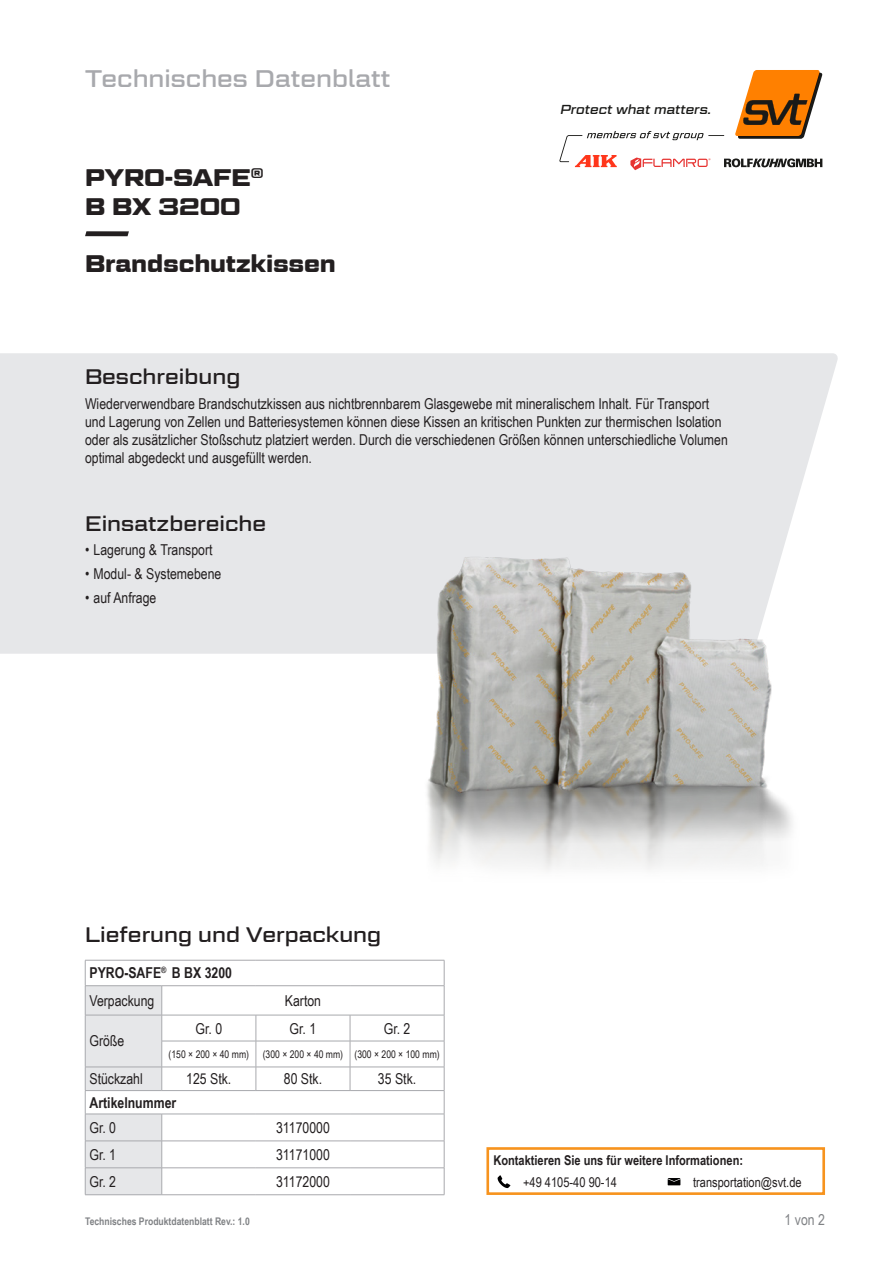
<style>
.page{position:relative;width:893px;height:1263px;background:#fff}
.page>*{position:absolute;margin:0;border:0;box-sizing:border-box;transform-origin:0 0}
.t1{font:24px "Geom Graphic";color:#a8a9ad}
.p___HL_Produktname{font:700 24px/28.8px "Geom Graphic";color:#231f20}
.p___HL_Produktkategorie{font:700 24px "Geom Graphic";color:#231f20}
.p___HL_Lieferung___Verpackung{font:21px "Geom Graphic";color:#231f20}
.p___HL_Einsatzbereich{font:21px "Geom Graphic";color:#231f20}
.p___HL_Beschreibung{font:21px "Geom Graphic";color:#231f20}
.p___body_Beschreibung{font:15px/18px "Arial Narrow";color:#231f20}
.p___Tabelle_body_mittig{font:15px "Arial Narrow";color:#231f20}
.p___Tabelle_body_links{font:15px "Arial Narrow";color:#231f20}
.p___Tabelle_HL{font:700 15px "Arial Narrow";color:#231f20}
.p___Tabelle_Artikelnummer{font:15px "Arial Narrow";color:#231f20}
.p___footer_rechts{font:15px "Arial Narrow";color:#808285}
.t2{font:700 13.5px "Arial Narrow";color:#231f20}
.t3{font:13.5px "Arial Narrow";color:#231f20}
.t4{font:italic 13.05px "Geom Graphic";color:#1a1a18}
.p___Tabelle_body_mittig_7P{font:10.5px "Arial Narrow";color:#231f20}
.t5{font:700 10.5px "Arial Narrow";color:#808285}
</style>
<div class="page">
<div style="left:0;top:353px;width:838px;height:301px;background:#e6e7e9"></div>
<svg style="left:559px;top:70px;width:264px;height:100px"></svg>
<svg style="left:85px;top:231px;width:44px;height:5px"></svg>
<img style="left:400px;top:555px;width:425px;height:315px">
<svg style="left:163px;top:986px;width:281px;height:208px"></svg>
<hr style="left:162px;top:960px;width:94px;height:1px;background:#a8a9ad">
<hr style="left:256px;top:960px;width:94px;height:1px;background:#a8a9ad">
<hr style="left:350px;top:960px;width:94px;height:1px;background:#a8a9ad">
<svg style="left:256px;top:1016px;width:1px;height:74px"></svg>
<svg style="left:350px;top:1016px;width:1px;height:74px"></svg>
<hr style="left:162px;top:1090px;width:94px;height:1px;background:#a8a9ad">
<hr style="left:256px;top:1090px;width:94px;height:1px;background:#a8a9ad">
<hr style="left:350px;top:1090px;width:94px;height:1px;background:#a8a9ad">
<hr style="left:162px;top:985px;width:94px;height:1px;background:#a8a9ad">
<hr style="left:256px;top:985px;width:94px;height:1px;background:#a8a9ad">
<hr style="left:350px;top:985px;width:94px;height:1px;background:#a8a9ad">
<hr style="left:162px;top:1015px;width:94px;height:1px;background:#a8a9ad">
<hr style="left:256px;top:1015px;width:94px;height:1px;background:#a8a9ad">
<hr style="left:350px;top:1015px;width:94px;height:1px;background:#a8a9ad">
<hr style="left:162px;top:1041px;width:94px;height:1px;background:#a8a9ad">
<hr style="left:256px;top:1041px;width:94px;height:1px;background:#a8a9ad">
<hr style="left:350px;top:1041px;width:94px;height:1px;background:#a8a9ad">
<hr style="left:162px;top:1067px;width:94px;height:1px;background:#a8a9ad">
<hr style="left:256px;top:1067px;width:94px;height:1px;background:#a8a9ad">
<hr style="left:350px;top:1067px;width:94px;height:1px;background:#a8a9ad">
<hr style="left:162px;top:1114px;width:94px;height:1px;background:#a8a9ad">
<hr style="left:256px;top:1114px;width:94px;height:1px;background:#a8a9ad">
<hr style="left:350px;top:1114px;width:94px;height:1px;background:#a8a9ad">
<hr style="left:162px;top:1141px;width:94px;height:1px;background:#a8a9ad">
<hr style="left:256px;top:1141px;width:94px;height:1px;background:#a8a9ad">
<hr style="left:350px;top:1141px;width:94px;height:1px;background:#a8a9ad">
<hr style="left:162px;top:1167px;width:94px;height:1px;background:#a8a9ad">
<svg style="left:85px;top:960px;width:78px;height:235px"></svg>
<hr style="left:256px;top:1167px;width:94px;height:1px;background:#a8a9ad">
<hr style="left:350px;top:1167px;width:94px;height:1px;background:#a8a9ad">
<svg style="left:444px;top:960px;width:1px;height:234px"></svg>
<hr style="left:162px;top:1194px;width:94px;height:1px;background:#a8a9ad">
<hr style="left:256px;top:1194px;width:94px;height:1px;background:#a8a9ad">
<hr style="left:350px;top:1194px;width:94px;height:1px;background:#a8a9ad">
<svg style="left:498px;top:1175px;width:12px;height:13px"></svg>
<svg style="left:668px;top:1178px;width:12px;height:7px"></svg>
<div style="left:486px;top:1147px;width:339px;height:48px;border:3px solid #f7931d"></div>
<h1 class="t1" style="left:85px;top:63px;width:307px">Technisches Datenblatt</h1>
<p class="p___HL_Produktname" style="left:85px;top:163px;width:180px">PYRO-SAFE<sup>®<br></sup>B BX 3200</p>
<p class="p___HL_Produktkategorie" style="left:85px;top:249px;width:252px">Brandschutzkissen</p>
<p class="p___HL_Beschreibung" style="left:85px;top:364px;width:157px">Beschreibung</p>
<p class="t4" style="left:560px;top:102px;width:152px">Protect what matters.</p>
<p class="p___body_Beschreibung" style="left:85px;top:394px;width:644px">Wiederverwendbare Brandschutzkissen aus nichtbrennbarem Glasgewebe mit mineralischem Inhalt. Für Transport und Lagerung von Zellen und Batteriesystemen können diese Kissen an kritischen Punkten zur thermischen Isolation oder als zusätzlicher Stoßschutz platziert werden. Durch die verschiedenen Größen können unterschiedliche Volumen optimal abgedeckt und ausgefüllt werden.</p>
<p class="p___HL_Einsatzbereich" style="left:85px;top:510px;width:183px">Einsatzbereiche</p>
<p class="p___body_Beschreibung" style="left:85px;top:541px;width:129px">• Lagerung &amp; Transport</p>
<p class="p___body_Beschreibung" style="left:85px;top:564px;width:138px">• Modul- &amp; Systemebene</p>
<p class="p___body_Beschreibung" style="left:85px;top:588px;width:73px">• auf Anfrage</p>
<p class="p___HL_Lieferung___Verpackung" style="left:85px;top:922px;width:298px">Lieferung und Verpackung</p>
<p class="p___Tabelle_HL" style="left:89px;top:962px;width:144px">PYRO-SAFE<sup>®</sup> B BX 3200</p>
<p class="p___Tabelle_body_links" style="left:89px;top:989px;width:66px">Verpackung</p>
<p class="p___Tabelle_body_mittig" style="left:285px;top:989px;width:38px">Karton</p>
<p class="p___Tabelle_body_links" style="left:89px;top:1030px;width:36px">Größe</p>
<p class="p___Tabelle_body_mittig" style="left:195px;top:1017px;width:28px">Gr. 0</p>
<p class="p___Tabelle_body_mittig" style="left:290px;top:1017px;width:28px">Gr. 1</p>
<p class="p___Tabelle_body_mittig" style="left:384px;top:1017px;width:28px">Gr. 2</p>
<p class="p___Tabelle_body_mittig_7P" style="left:169px;top:1046px;width:82px">(150 × 200 × 40 mm)</p>
<p class="p___Tabelle_body_mittig_7P" style="left:263px;top:1046px;width:82px">(300 × 200 × 40 mm)</p>
<p class="p___Tabelle_body_mittig_7P" style="left:354px;top:1046px;width:87px">(300 × 200 × 100 mm)</p>
<p class="p___Tabelle_body_links" style="left:89px;top:1068px;width:55px">Stückzahl</p>
<p class="p___Tabelle_body_mittig" style="left:186px;top:1068px;width:47px">125 Stk.</p>
<p class="p___Tabelle_body_mittig" style="left:284px;top:1068px;width:40px">80 Stk.</p>
<p class="p___Tabelle_body_mittig" style="left:378px;top:1068px;width:40px">35 Stk.</p>
<p class="p___Tabelle_HL" style="left:89px;top:1091px;width:88px">Artikelnummer</p>
<p class="p___Tabelle_body_links" style="left:89px;top:1116px;width:28px">Gr. 0</p>
<p class="p___Tabelle_Artikelnummer" style="left:276px;top:1116px;width:55px">31170000</p>
<p class="p___Tabelle_body_links" style="left:89px;top:1143px;width:28px">Gr. 1</p>
<p class="p___Tabelle_Artikelnummer" style="left:276px;top:1143px;width:55px">31171000</p>
<p class="p___Tabelle_body_links" style="left:89px;top:1170px;width:28px">Gr. 2</p>
<p class="p___Tabelle_Artikelnummer" style="left:276px;top:1170px;width:55px">31172000</p>
<p class="t5" style="left:85px;top:1213px;width:166px">Technisches Produktdatenblatt Rev.: 1.0</p>
<p class="t2" style="left:493px;top:1150px;width:251px">Kontaktieren Sie uns für weitere Informationen:</p>
<p class="t3" style="left:523px;top:1172px;width:95px">+49 4105-40 90-14</p>
<p class="t3" style="left:693px;top:1172px;width:110px">transportation@svt.de</p>
<p class="p___footer_rechts" style="left:785px;top:1208px;width:42px">1 von 2</p>
</div>
